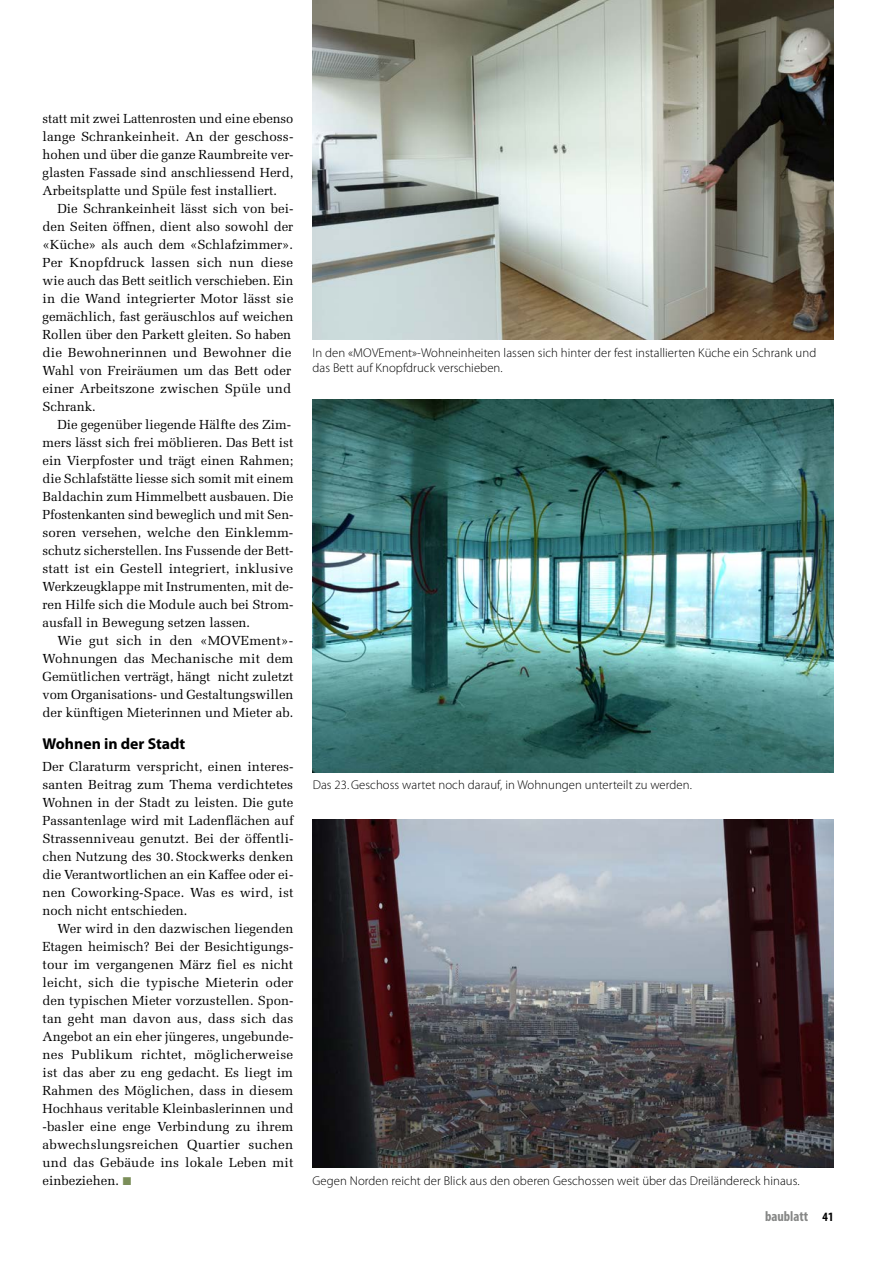
<style>
.page{position:relative;width:893px;height:1263px;background:#fff}
.page>*{position:absolute;margin:0;border:0;box-sizing:border-box;transform-origin:0 0}
.t1{font:700 15.75px "Myriad Pro";color:#000}
.t2{font:700 condensed 14.25px "Myriad Pro";color:#868786}
.t3{font:13.2px/18px "Melior LT Std";color:#000;text-align:justify}
.t4{font:300 12.75px/15px "Myriad Pro";letter-spacing:.005em;color:#000}
.s1{color:#7b8e59}
.s2{font-size:12.75px;color:#000}
</style>
<div class="page">
<img style="left:313px;top:0;width:520px;height:339px">
<img style="left:313px;top:820px;width:520px;height:347px">
<img style="left:313px;top:400px;width:520px;height:372px">
<p class="t3" style="left:43px;top:110px;width:252px">statt mit zwei Lattenrosten und eine ebenso lange Schrankeinheit. An der geschoss&shy;hohen und über die ganze Raumbreite ver&shy;glasten Fassade sind anschliessend Herd, Arbeitsplatte und Spüle fest installiert.</p>
<p class="t3" style="left:43px;top:200px;width:252px;text-align:left;text-indent:15px">Die Schrankeinheit lässt sich von bei&shy;den Seiten öffnen, dient also sowohl der «Küche» als auch dem «Schlafzimmer».<br>Per Knopfdruck lassen sich nun diese wie auch das Bett seitlich verschieben. Ein in die Wand integrierter Motor lässt sie gemächlich, fast geräuschlos auf weichen Rollen über den Parkett gleiten. So haben die Bewohnerinnen und Bewohner die Wahl von Freiräumen um das Bett oder einer Arbeitszone zwischen Spüle und Schrank.</p>
<p class="t3" style="left:43px;top:416px;width:253px;text-align:left;text-indent:15px">Die gegenüber liegende Hälfte des Zim&shy;mers lässt sich frei möblieren. Das Bett ist ein Vierpfoster und trägt einen Rahmen; die Schlafstätte liesse sich somit mit einem Baldachin zum Himmelbett ausbauen. Die Pfostenkanten sind beweglich und mit Sen&shy;soren versehen, welche den Einklemm&shy;schutz sicherstellen. Ins Fussende der Bett&shy;statt ist ein Gestell integriert, inklusive Werkzeugklappe mit Instrumenten, mit de&shy;ren Hilfe sich die Module auch bei Strom&shy;ausfall in Bewegung setzen lassen.</p>
<p class="t3" style="left:43px;top:632px;width:252px;text-indent:15px">Wie gut sich in den «MOVEment»- Wohnungen das Mechanische mit dem Gemütlichen verträgt, hängt nicht zuletzt vom Organisations- und Gestaltungswillen der künftigen Mieterinnen und Mieter ab.</p>
<p class="t1" style="left:43px;top:735px;width:144px">Wohnen in der Stadt</p>
<p class="t3" style="left:43px;top:758px;width:253px">Der Claraturm verspricht, einen interes&shy;santen Beitrag zum Thema verdichtetes Wohnen in der Stadt zu leisten. Die gute Passantenlage wird mit Ladenflächen auf Strassenniveau genutzt. Bei der öffentli&shy;chen Nutzung des 30.Stockwerks denken die Verantwortlichen an ein Kaffee oder ei&shy;nen Coworking-Space. Was es wird, ist noch nicht entschieden.</p>
<p class="t3" style="left:43px;top:920px;width:252px;text-indent:15px">Wer wird in den dazwischen liegenden Etagen heimisch? Bei der Besichtigungs&shy;tour im vergangenen März fiel es nicht leicht, sich die typische Mieterin oder den typischen Mieter vorzustellen. Spon&shy;tan geht man davon aus, dass sich das Angebot an ein eher jüngeres, ungebunde&shy;nes Publikum richtet, möglicherweise ist das aber zu eng gedacht. Es liegt im Rahmen des Möglichen, dass in diesem Hochhaus veritable Kleinbaslerinnen und -basler eine enge Verbindung zu ihrem abwechslungsreichen Quartier suchen und das Gebäude ins lokale Leben mit einbeziehen. <span class="s1">■</span></p>
<p class="t4" style="left:313px;top:345px;width:505px">In den «MOVEment»-Wohneinheiten lassen sich hinter der fest installierten Küche ein Schrank und das Bett auf Knopfdruck verschieben.</p>
<p class="t4" style="left:313px;top:777px;width:381px">Das 23.Geschoss wartet noch darauf, in Wohnungen unterteilt zu werden.</p>
<p class="t4" style="left:313px;top:1173px;width:488px">Gegen Norden reicht der Blick aus den oberen Geschossen weit über das Dreiländereck hinaus.</p>
<p class="t2" style="left:765px;top:1207px;width:70px">baublatt <span class="s2">41</span></p>
</div>
